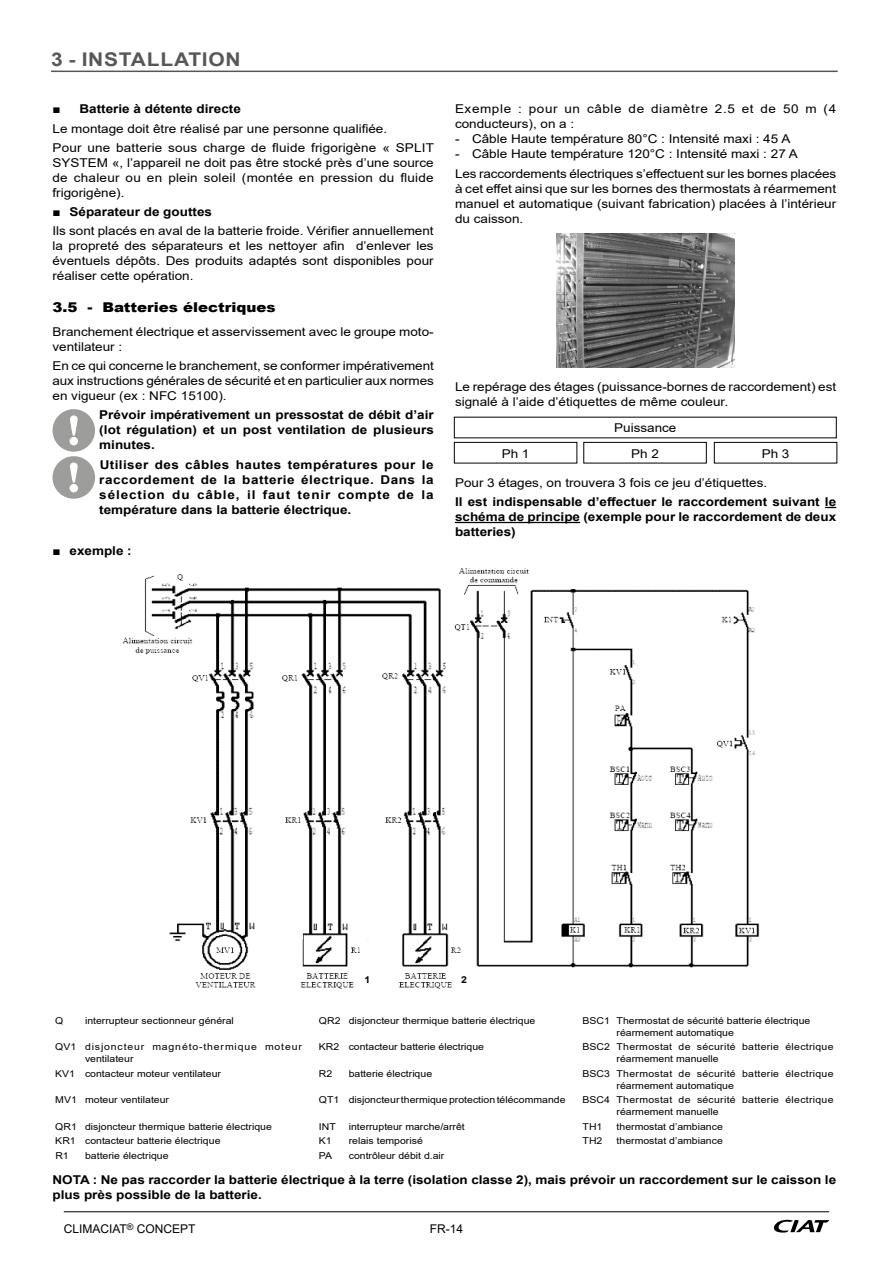
<style>
.page{position:relative;width:893px;height:1263px;background:#fff}
.page>*{position:absolute;margin:0;border:0;box-sizing:border-box;transform-origin:0 0}
.t1{font:700 18.9px "Arial";letter-spacing:.035em;color:#575756;scale:1.11 1}
.t2{font:900 13.5px "Arial";color:#000;scale:1.11 1}
.t3{font:12.15px/15px "Arial";color:#000;scale:1.11 1}
.t4{font:700 12.15px/15px "Arial";color:#000;text-align:justify;scale:1.11 1}
.t5{font:12.15px/15px "Arial";letter-spacing:.045em;color:#000;scale:1.11 1}
.t6{font:12px "Arial";color:#000}
.t7{font:9.45px/12px "Arial";color:#000;scale:1.11 1}
.t8{font:9.45px/12px "Arial";letter-spacing:.025em;color:#000;scale:1.11 1}
.t9{font:9.45px/12px "Arial";letter-spacing:.08em;color:#000;scale:1.11 1}
.t10{font:700 9.45px "Arial";color:#000;scale:1.11 1}
.s1{font-weight:700}
.s2{font-weight:400}
</style>
<div class="page">
<svg style="left:774px;top:1220px;width:55px;height:12px"></svg>
<hr style="left:64px;top:1211px;width:765px;height:1px;background:#000">
<div style="left:53px;top:409px;width:42px;height:43px;background:#9d9d9c;border-radius:50%"></div>
<div style="left:70px;top:437px;width:8px;height:8px;background:#fff;border-radius:50%"></div>
<svg style="left:70px;top:415px;width:8px;height:21px"></svg>
<div style="left:53px;top:456px;width:42px;height:43px;background:#9d9d9c;border-radius:50%"></div>
<div style="left:70px;top:484px;width:8px;height:8px;background:#fff;border-radius:50%"></div>
<svg style="left:70px;top:462px;width:8px;height:21px"></svg>
<hr style="left:455px;top:522px;width:125px;height:1px;background:#000">
<img style="left:557px;top:233px;width:177px;height:135px">
<div style="left:454px;top:442px;width:123px;height:21px;border:1px solid #000"></div>
<div style="left:583px;top:442px;width:124px;height:21px;border:1px solid #000"></div>
<div style="left:714px;top:442px;width:123px;height:21px;border:1px solid #000"></div>
<img style="left:122px;top:568px;width:638px;height:421px">
<hr style="left:51px;top:71px;width:787px;height:1px;background:#575756">
<h1 class="t1" style="left:51px;top:46px;width:172px">3 - INSTALLATION</h1>
<p class="t3" style="left:53px;top:99px;width:345px;line-height:19.2px">■ <span class="s1">Batterie à détente directe<br></span>Le montage doit être réalisé par une personne qualifiée.<br>Pour une batterie sous charge de fluide frigorigène « SPLIT</p>
<p class="t3" style="left:52px;top:155px;width:345px;text-align:justify">SYSTEM «, l’appareil ne doit pas être stocké près d’une source de chaleur ou en plein soleil (montée en pression du fluide frigorigène).</p>
<p class="t3" style="left:52px;top:202px;width:345px;line-height:19.2px">■ <span class="s1">Séparateur de gouttes<br></span>Ils sont placés en aval de la batterie froide. Vérifier annuellement</p>
<p class="t3" style="left:52px;top:239px;width:345px;text-align:justify">la propreté des séparateurs et les nettoyer afin d’enlever les éventuels dépôts. Des produits adaptés sont disponibles pour réaliser cette opération.</p>
<p class="t2" style="left:53px;top:298px;width:202px">3.5 - Batteries électriques</p>
<p class="t3" style="left:53px;top:324px;width:345px">Branchement électrique et asservissement avec le groupe moto&shy;ventilateur :</p>
<p class="t3" style="left:53px;top:358px;width:345px;text-align:justify">En ce qui concerne le branchement, se conformer impérativement aux instructions générales de sécurité et en particulier aux normes en vigueur (ex : NFC 15100).</p>
<p class="t4" style="left:99px;top:408px;width:303px">Prévoir impérativement un pressostat de débit d’air (lot régulation) et un post ventilation de plusieurs minutes.</p>
<p class="t4" style="left:99px;top:457px;width:303px">Utiliser des câbles hautes températures pour le raccordement de la batterie électrique. Dans la sélection du câble, il faut tenir compte de la température dans la batterie électrique.</p>
<p class="t4" style="left:53px;top:544px;width:73px"><span class="s2">■</span> exemple :</p>
<p class="t5" style="left:455px;top:102px;width:345px">Exemple : pour un câble de diamètre 2.5 et de 50 m (4 conducteurs), on a :</p>
<p class="t3" style="left:455px;top:132px;width:304px">- Câble Haute température 80°C : Intensité maxi : 45 A</p>
<p class="t3" style="left:455px;top:144px;width:345px;line-height:19.2px">- Câble Haute température 120°C : Intensité maxi : 27 A<br>Les raccordements électriques s’effectuent sur les bornes placées</p>
<p class="t3" style="left:455px;top:181px;width:345px;text-align:justify">à cet effet ainsi que sur les bornes des thermostats à réarmement manuel et automatique (suivant fabrication) placées à l’intérieur du caisson.</p>
<p class="t3" style="left:455px;top:379px;width:345px">Le repérage des étages (puissance-bornes de raccordement) est signalé à l’aide d’étiquettes de même couleur.</p>
<p class="t3" style="left:614px;top:421px;width:58px">Puissance</p>
<p class="t3" style="left:502px;top:446px;width:27px">Ph 1</p>
<p class="t3" style="left:631px;top:446px;width:27px">Ph 2</p>
<p class="t3" style="left:762px;top:446px;width:27px">Ph 3</p>
<p class="t3" style="left:455px;top:475px;width:283px">Pour 3 étages, on trouvera 3 fois ce jeu d’étiquettes.</p>
<p class="t4" style="left:455px;top:495px;width:345px">Il est indispensable d’effectuer le raccordement suivant le schéma de principe (exemple pour le raccordement de deux batteries)</p>
<p class="t10" style="left:364px;top:973px;width:7px">1</p>
<p class="t10" style="left:461px;top:973px;width:7px">2</p>
<p class="t7" style="left:55px;top:1014px;width:9px">Q</p>
<p class="t7" style="left:85px;top:1014px;width:136px">interrupteur sectionneur général</p>
<p class="t7" style="left:319px;top:1014px;width:197px">QR2 disjoncteur thermique batterie électrique</p>
<p class="t7" style="left:617px;top:1014px;width:176px;text-indent:-34px">BSC1 Thermostat de sécurité batterie électrique réarmement automatique</p>
<p class="t9" style="left:85px;top:1041px;width:197px;text-indent:-30px">QV1 disjoncteur magnéto-thermique moteur ventilateur</p>
<p class="t7" style="left:319px;top:1041px;width:150px">KR2 contacteur batterie électrique</p>
<p class="t8" style="left:617px;top:1041px;width:197px;text-indent:-34px">BSC2 Thermostat de sécurité batterie électrique réarmement manuelle</p>
<p class="t7" style="left:55px;top:1067px;width:151px">KV1 contacteur moteur ventilateur</p>
<p class="t7" style="left:319px;top:1067px;width:14px">R2</p>
<p class="t7" style="left:349px;top:1067px;width:77px">batterie électrique</p>
<p class="t8" style="left:617px;top:1067px;width:197px;text-indent:-34px">BSC3 Thermostat de sécurité batterie électrique réarmement automatique</p>
<p class="t7" style="left:55px;top:1094px;width:104px">MV1 moteur ventilateur</p>
<p class="t7" style="left:319px;top:1094px;width:224px">QT1 disjoncteur thermique protection télécommande</p>
<p class="t8" style="left:617px;top:1094px;width:197px;text-indent:-34px">BSC4 Thermostat de sécurité batterie électrique réarmement manuelle</p>
<p class="t7" style="left:55px;top:1120px;width:197px">QR1 disjoncteur thermique batterie électrique</p>
<p class="t7" style="left:319px;top:1120px;width:17px">INT</p>
<p class="t7" style="left:349px;top:1120px;width:106px">interrupteur marche/arrêt</p>
<p class="t7" style="left:583px;top:1120px;width:19px">TH1</p>
<p class="t7" style="left:617px;top:1120px;width:97px">thermostat d’ambiance</p>
<p class="t7" style="left:55px;top:1135px;width:150px">KR1 contacteur batterie électrique</p>
<p class="t7" style="left:319px;top:1135px;width:13px">K1</p>
<p class="t7" style="left:349px;top:1135px;width:68px">relais temporisé</p>
<p class="t7" style="left:583px;top:1135px;width:19px">TH2</p>
<p class="t7" style="left:617px;top:1135px;width:97px">thermostat d’ambiance</p>
<p class="t7" style="left:55px;top:1149px;width:14px">R1</p>
<p class="t7" style="left:85px;top:1149px;width:77px">batterie électrique</p>
<p class="t7" style="left:319px;top:1149px;width:13px">PA</p>
<p class="t7" style="left:349px;top:1149px;width:88px">contrôleur débit d.air</p>
<p class="t4" style="left:53px;top:1172px;width:707px">NOTA : Ne pas raccorder la batterie électrique à la terre (isolation classe 2), mais prévoir un raccordement sur le caisson le plus près possible de la batterie.</p>
<p class="t6" style="left:64px;top:1220px;width:133px">CLIMACIAT<sup>®</sup> CONCEPT</p>
<p class="t6" style="left:430px;top:1220px;width:35px">FR-14</p>
</div>
